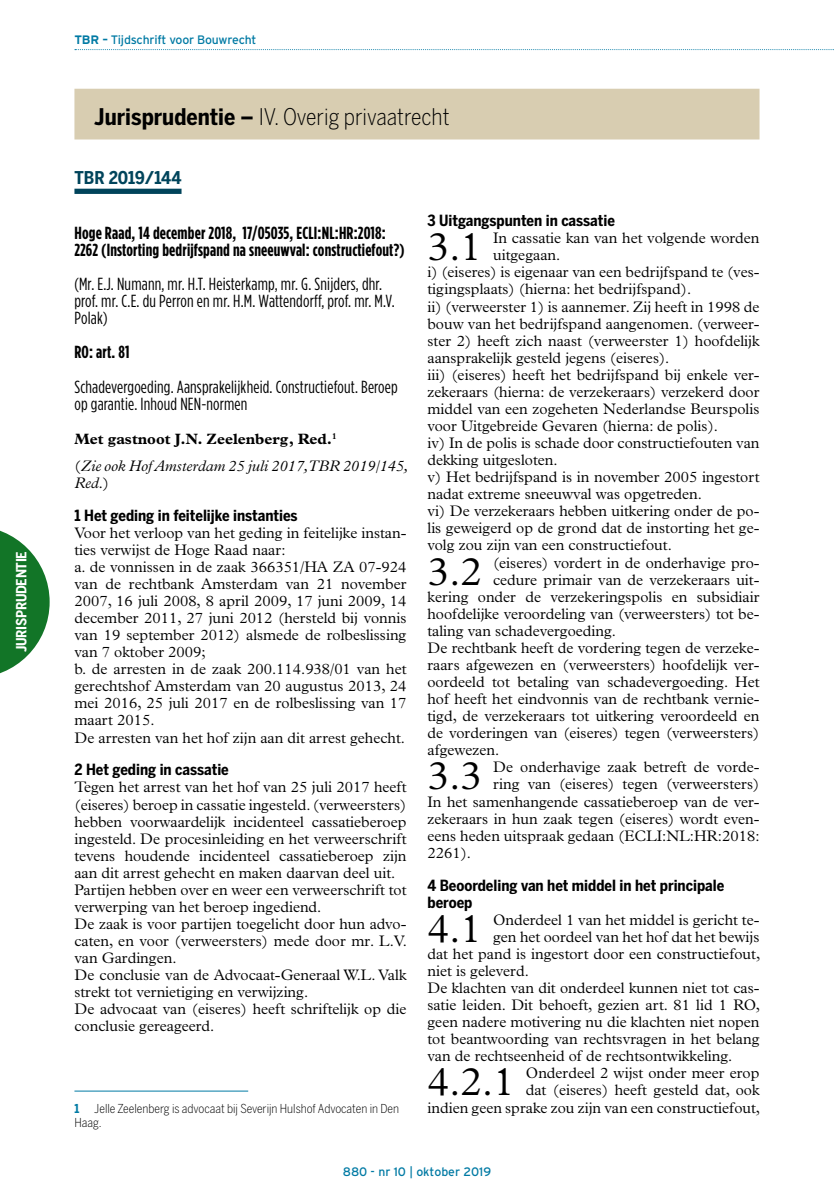
<style>
.page{position:relative;width:834px;height:1201px;background:#fff}
.page>*{position:absolute;margin:0;border:0;box-sizing:border-box;transform-origin:0 0}
.t1{font:300 40.25px "Plantin Std";color:#000}
.t2{font:300 22.75px "Benton Sans Cond";color:#000}
.t3{font:17.5px/17.2px "Gotham Condensed";letter-spacing:.01em;color:#000}
.t4{font:700 17.5px/17px "Gotham Condensed";letter-spacing:.01em;color:#000}
.t5{font:700 17.5px "Benton Sans Cond";letter-spacing:-.005em;color:#00445b}
.t6{font:300 15.4px/17px "Plantin Std";color:#000}
.t7{font:700 15.4px/17px "Benton Sans Cond";color:#000}
.t8{font:italic 300 15.4px/17px "Plantin Std";color:#000}
.t9{font:700 15.05px "Plantin Std";color:#000}
.t10{font:700 14px "Benton Sans Cond";letter-spacing:-.02em;color:#fff}
.t11{font:300 12.25px/14px "Benton Sans Cond";color:#000}
.t12{font:12.25px "Interstate";letter-spacing:-.02em;color:#007aa4}
.t13{font:12.25px "Interstate";color:#007aa4}
.s1{font-weight:700}
.s2{font-style:normal}
.s3{font-weight:700;color:#007aa4}
</style>
<div class="page">
<svg style="left:75px;top:49px;width:759px;height:1px"></svg>
<svg style="left:0;top:530px;width:50px;height:144px"></svg>
<div style="left:74px;top:89px;width:685px;height:50px;background:#d8cdb1"></div>
<div style="left:74px;top:189px;width:107px;height:5px;background:#00445b"></div>
<hr style="left:74px;top:1090px;width:174px;height:1px;background:#007aa4">
<p class="t10" style="left:13px;top:652px;width:102px;rotate:-90deg">JURISPRUDENTIE</p>
<p class="t12" style="left:74px;top:32px;width:183px"><span class="s1">TBR –</span> Tijdschrift voor Bouwrecht</p>
<h2 class="t2" style="left:94px;top:103px;width:357px"><span class="s1">Jurisprudentie –</span> IV. Overig privaatrecht</h2>
<p class="t5" style="left:74px;top:168px;width:108px">TBR 2019/144</p>
<p class="t4" style="left:74px;top:224px;width:332px">Hoge Raad, 14 december 2018, 17/05035, ECLI:NL:HR:2018:<br>2262 (Instorting bedrijfspand na sneeuwval: constructiefout?)</p>
<p class="t3" style="left:74px;top:275px;width:322px">(Mr. E.J. Numann, mr. H.T. Heisterkamp, mr. G. Snijders, dhr. prof. mr. C.E. du Perron en mr. H.M. Wattendorff, prof. mr. M.V.<br>Polak)</p>
<p class="t4" style="left:74px;top:343px;width:57px">RO: art. 81</p>
<p class="t3" style="left:74px;top:377px;width:325px">Schadevergoeding. Aansprakelijkheid. Constructiefout. Beroep op garantie. Inhoud NEN-normen</p>
<p class="t9" style="left:74px;top:430px;width:264px">Met gastnoot J.N. Zeelenberg, Red.<sup>1</sup></p>
<p class="t8" style="left:74px;top:457px;width:335px"><span class="s2">(</span>Zie ook Hof Amsterdam 25 juli 2017,TBR 2019/145,<br>Red.<span class="s2">)</span></p>
<p class="t7" style="left:74px;top:506px;width:225px">1 Het geding in feitelijke instanties</p>
<p class="t6" style="left:74px;top:524px;width:333px">Voor het verloop van het geding in feitelijke instan&shy;ties verwijst de Hoge Raad naar:<br>a. de vonnissen in de zaak 366351/HA ZA 07-924 van de rechtbank Amsterdam van 21 november 2007, 16 juli 2008, 8 april 2009, 17 juni 2009, 14 december 2011, 27 juni 2012 (hersteld bij vonnis van 19 september 2012) alsmede de rolbeslissing van 7 oktober 2009;<br>b. de arresten in de zaak 200.114.938/01 van het gerechtshof Amsterdam van 20 augustus 2013, 24 mei 2016, 25 juli 2017 en de rolbeslissing van 17 maart 2015.<br>De arresten van het hof zijn aan dit arrest gehecht.</p>
<p class="t7" style="left:74px;top:761px;width:156px">2 Het geding in cassatie</p>
<p class="t6" style="left:74px;top:779px;width:334px">Tegen het arrest van het hof van 25 juli 2017 heeft (eiseres) beroep in cassatie ingesteld. (verweersters) hebben voorwaardelijk incidenteel cassatieberoep ingesteld. De procesinleiding en het verweerschrift tevens houdende incidenteel cassatieberoep zijn aan dit arrest gehecht en maken daarvan deel uit.<br>Partijen hebben over en weer een verweerschrift tot verwerping van het beroep ingediend.<br>De zaak is voor partijen toegelicht door hun advo&shy;caten, en voor (verweersters) mede door mr. L.V. van Gardingen.<br>De conclusie van de Advocaat-Generaal W.L. Valk strekt tot vernietiging en verwijzing.<br>De advocaat van (eiseres) heeft schriftelijk op die conclusie gereageerd.</p>
<p class="t11" style="left:74px;top:1101px;width:326px"><span class="s3">1</span> Jelle Zeelenberg is advocaat bij Severijn Hulshof Advocaten in Den<br>Haag.</p>
<p class="t7" style="left:427px;top:212px;width:189px">3 Uitgangspunten in cassatie</p>
<h1 class="t1" style="left:427px;top:224px;width:56px">3.1</h1>
<p class="t6" style="left:493px;top:230px;width:268px">In cassatie kan van het volgende worden</p>
<p class="t6" style="left:493px;top:247px;width:69px">uitgegaan.</p>
<p class="t6" style="left:427px;top:264px;width:333px">i) (eiseres) is eigenaar van een bedrijfspand te (ves-</p>
<p class="t6" style="left:427px;top:281px;width:265px">tigingsplaats) (hierna: het bedrijfspand).</p>
<p class="t6" style="left:427px;top:298px;width:333px">ii) (verweerster 1) is aannemer. Zij heeft in 1998 de</p>
<p class="t6" style="left:427px;top:315px;width:333px">bouw van het bedrijfspand aangenomen. (verweer-</p>
<p class="t6" style="left:427px;top:332px;width:333px">ster 2) heeft zich naast (verweerster 1) hoofdelijk</p>
<p class="t6" style="left:427px;top:349px;width:243px">aansprakelijk gesteld jegens (eiseres).</p>
<p class="t6" style="left:427px;top:366px;width:333px">iii) (eiseres) heeft het bedrijfspand bij enkele ver-</p>
<p class="t6" style="left:427px;top:383px;width:333px">zekeraars (hierna: de verzekeraars) verzekerd door</p>
<p class="t6" style="left:427px;top:400px;width:333px">middel van een zogeheten Nederlandse Beurspolis</p>
<p class="t6" style="left:427px;top:417px;width:292px">voor Uitgebreide Gevaren (hierna: de polis).</p>
<p class="t6" style="left:427px;top:434px;width:333px">iv) In de polis is schade door constructiefouten van</p>
<p class="t6" style="left:427px;top:451px;width:132px">dekking uitgesloten.</p>
<p class="t6" style="left:427px;top:468px;width:333px">v) Het bedrijfspand is in november 2005 ingestort</p>
<p class="t6" style="left:427px;top:485px;width:276px">nadat extreme sneeuwval was opgetreden.</p>
<p class="t6" style="left:427px;top:503px;width:333px">vi) De verzekeraars hebben uitkering onder de po-</p>
<p class="t6" style="left:427px;top:520px;width:333px">lis geweigerd op de grond dat de instorting het ge-</p>
<p class="t6" style="left:427px;top:537px;width:246px">volg zou zijn van een constructiefout.</p>
<h1 class="t1" style="left:427px;top:548px;width:56px">3.2</h1>
<p class="t6" style="left:493px;top:554px;width:268px">(eiseres) vordert in de onderhavige pro-</p>
<p class="t6" style="left:493px;top:571px;width:268px">cedure primair van de verzekeraars uit-</p>
<p class="t6" style="left:427px;top:588px;width:333px">kering onder de verzekeringspolis en subsidiair</p>
<p class="t6" style="left:427px;top:605px;width:333px">hoofdelijke veroordeling van (verweersters) tot be-</p>
<p class="t6" style="left:427px;top:622px;width:190px">taling van schadevergoeding.</p>
<p class="t6" style="left:427px;top:639px;width:333px">De rechtbank heeft de vordering tegen de verzeke-</p>
<p class="t6" style="left:427px;top:656px;width:333px">raars afgewezen en (verweersters) hoofdelijk ver-</p>
<p class="t6" style="left:427px;top:673px;width:333px">oordeeld tot betaling van schadevergoeding. Het</p>
<p class="t6" style="left:427px;top:690px;width:333px">hof heeft het eindvonnis van de rechtbank vernie-</p>
<p class="t6" style="left:427px;top:707px;width:333px">tigd, de verzekeraars tot uitkering veroordeeld en</p>
<p class="t6" style="left:427px;top:724px;width:333px">de vorderingen van (eiseres) tegen (verweersters)</p>
<p class="t6" style="left:427px;top:741px;width:73px">afgewezen.</p>
<h1 class="t1" style="left:427px;top:753px;width:56px">3.3</h1>
<p class="t6" style="left:493px;top:759px;width:268px">De onderhavige zaak betreft de vorde-</p>
<p class="t6" style="left:493px;top:776px;width:268px">ring van (eiseres) tegen (verweersters)</p>
<p class="t6" style="left:427px;top:793px;width:333px">In het samenhangende cassatieberoep van de ver-</p>
<p class="t6" style="left:427px;top:810px;width:333px">zekeraars in hun zaak tegen (eiseres) wordt even-</p>
<p class="t6" style="left:427px;top:827px;width:333px">eens heden uitspraak gedaan (ECLI:NL:HR:2018:</p>
<p class="t6" style="left:427px;top:844px;width:45px">2261).</p>
<p class="t7" style="left:427px;top:876px;width:298px">4 Beoordeling van het middel in het principale beroep</p>
<h1 class="t1" style="left:427px;top:905px;width:56px">4.1</h1>
<p class="t6" style="left:493px;top:911px;width:268px">Onderdeel 1 van het middel is gericht te-</p>
<p class="t6" style="left:493px;top:928px;width:268px">gen het oordeel van het hof dat het bewijs</p>
<p class="t6" style="left:427px;top:945px;width:334px">dat het pand is ingestort door een constructiefout,</p>
<p class="t6" style="left:427px;top:962px;width:103px">niet is geleverd.</p>
<p class="t6" style="left:427px;top:979px;width:333px">De klachten van dit onderdeel kunnen niet tot cas-</p>
<p class="t6" style="left:427px;top:996px;width:334px">satie leiden. Dit behoeft, gezien art. 81 lid 1 RO,</p>
<p class="t6" style="left:427px;top:1013px;width:333px">geen nadere motivering nu die klachten niet nopen</p>
<p class="t6" style="left:427px;top:1030px;width:333px">tot beantwoording van rechtsvragen in het belang</p>
<p class="t6" style="left:427px;top:1047px;width:306px">van de rechtseenheid of de rechtsontwikkeling.</p>
<h1 class="t1" style="left:427px;top:1058px;width:89px">4.2.1</h1>
<p class="t6" style="left:427px;top:1064px;width:334px;text-align:right">Onderdeel 2 wijst onder meer erop<br>dat (eiseres) heeft gesteld dat, ook<br>indien geen sprake zou zijn van een constructiefout,</p>
<p class="t13" style="left:343px;top:1164px;width:150px">880 - nr 10 | oktober 2019</p>
</div>
